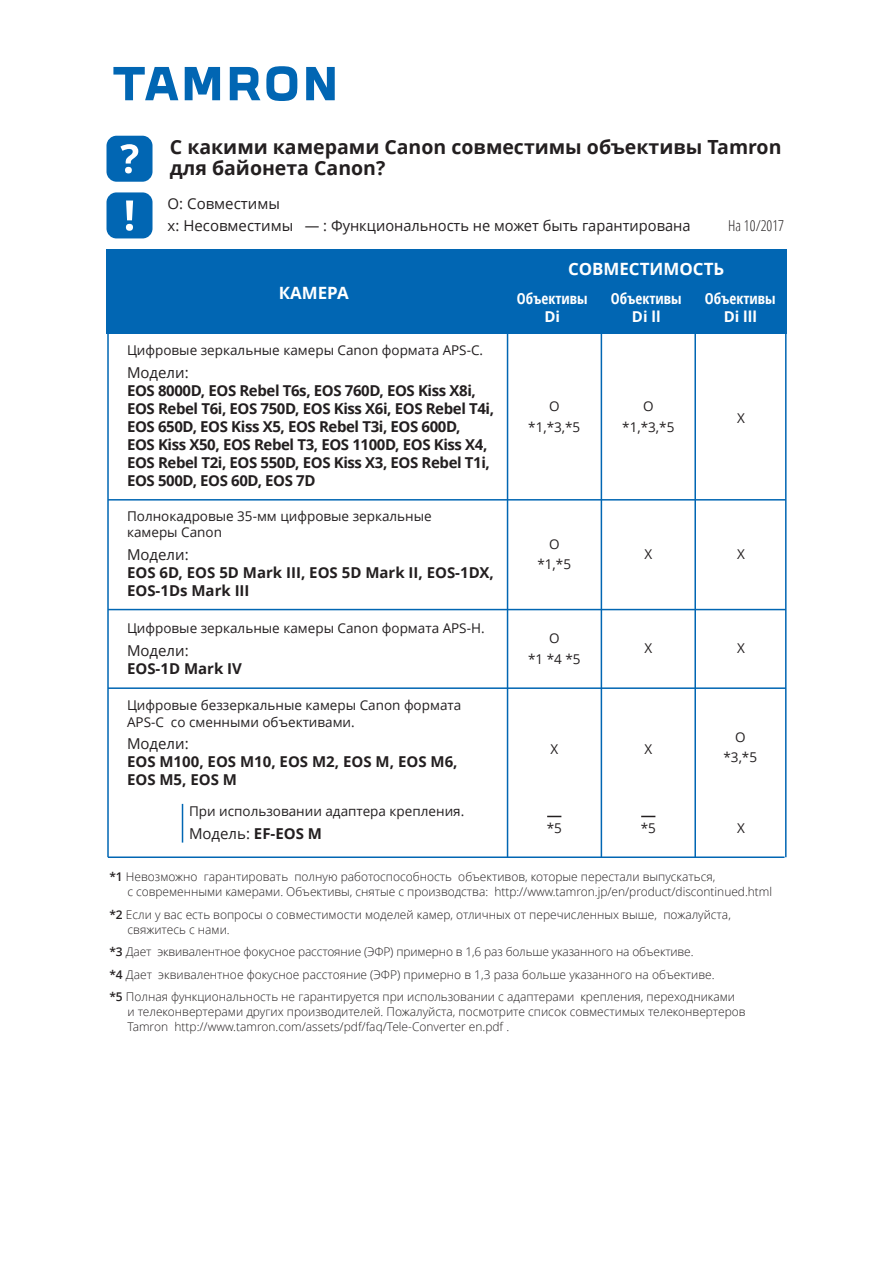
<style>
.page{position:relative;width:893px;height:1263px;background:#fff}
.page>*{position:absolute;margin:0;border:0;box-sizing:border-box;transform-origin:0 0}
.t1{font:700 19.5px/21px "Open Sans";color:#231f20}
.t2{font:700 16.95px "Open Sans";color:#fff}
.t3{font:700 15px/18px "Open Sans";letter-spacing:-.025em;color:#231f20}
.t4{font:700 15px/18px "Open Sans";color:#231f20}
.t5{font:15px/22.5px "Open Sans";color:#231f20}
.t6{font:700 15px/18px "Open Sans Condensed";color:#fff;text-align:center}
.t7{font:300 15px "Open Sans Condensed";color:#231f20}
.t8{font:13.5px/20.7px "Open Sans";color:#231f20;text-align:center}
.t9{font:300 12px/15px "Open Sans";color:#231f20}
.s1{font-family:"Open Sans"}
.s2{font-weight:400}
.s3{font-weight:700}
.s4{font-weight:600}
</style>
<div class="page">
<svg style="left:113px;top:66px;width:222px;height:35px"></svg>
<div style="left:106px;top:136px;width:46px;height:46px;background:#0166b3;border-radius:10px"></div>
<svg style="left:120px;top:144px;width:18px;height:29px"></svg>
<div style="left:107px;top:192px;width:45px;height:46px;background:#0166b3;border-radius:10px"></div>
<svg style="left:126px;top:200px;width:7px;height:31px"></svg>
<div style="left:106px;top:249px;width:680px;height:85px;background:#0166b3"></div>
<hr style="left:107px;top:311px;width:2px;height:546px;background:#0166b3">
<hr style="left:785px;top:311px;width:1px;height:546px;background:#0166b3">
<hr style="left:507px;top:311px;width:1px;height:546px;background:#0166b3">
<hr style="left:601px;top:311px;width:1px;height:546px;background:#0166b3">
<hr style="left:694px;top:311px;width:2px;height:546px;background:#0166b3">
<hr style="left:108px;top:499px;width:678px;height:2px;background:#0166b3">
<hr style="left:108px;top:609px;width:678px;height:1px;background:#0166b3">
<hr style="left:108px;top:687px;width:678px;height:2px;background:#0166b3">
<hr style="left:108px;top:856px;width:676px;height:2px;background:#0166b3">
<hr style="left:182px;top:804px;width:1px;height:38px;background:#0166b3">
<svg style="left:547px;top:816px;width:14px;height:1px"></svg>
<svg style="left:641px;top:816px;width:14px;height:1px"></svg>
<p class="t1" style="left:170px;top:135px;width:613px">С какими камерами Canon совместимы объективы Tamron для байонета Canon?</p>
<p class="t5" style="left:168px;top:192px;width:524px">O: Совместимы<br>x: Несовместимы — : Функциональность не может быть гарантирована</p>
<p class="t7" style="left:728px;top:216px;width:57px">На 10/2017</p>
<p class="t2" style="left:568px;top:257px;width:158px">СОВМЕСТИМОСТЬ</p>
<p class="t2" style="left:279px;top:281px;width:71px">КАМЕРА</p>
<p class="t6" style="left:517px;top:289px;width:72px">Объективы<br><span class="s1">Di</span></p>
<p class="t6" style="left:611px;top:289px;width:72px">Объективы<br><span class="s1">Di ll</span></p>
<p class="t6" style="left:705px;top:289px;width:72px">Объективы<br><span class="s1">Di lll</span></p>
<p class="t8" style="left:127px;top:340px;width:358px">Цифровые зеркальные камеры Canon формата APS-C.</p>
<p class="t3" style="left:127px;top:363px;width:369px"><span class="s2">Модели:<br></span>EOS 8000D, EOS Rebel T6s, EOS 760D, EOS Kiss X8i, EOS Rebel T6i, EOS 750D, EOS Kiss X6i, EOS Rebel T4i, EOS 650D, EOS Kiss X5, EOS Rebel T3i, EOS 600D,<br>EOS Kiss X50, EOS Rebel T3, EOS 1100D, EOS Kiss X4, EOS Rebel T2i, EOS 550D, EOS Kiss X3, EOS Rebel T1i, EOS 500D, EOS 60D, EOS 7D</p>
<p class="t8" style="left:622px;top:395px;width:54px">O *1,*3,*5</p>
<p class="t8" style="left:528px;top:396px;width:54px">O *1,*3,*5</p>
<p class="t8" style="left:737px;top:408px;width:9px">X</p>
<p class="t8" style="left:127px;top:507px;width:306px;line-height:16.2px;text-align:left">Полнокадровые 35-мм цифровые зеркальные камеры Canon</p>
<p class="t4" style="left:127px;top:545px;width:368px"><span class="s2">Модели:<br></span>EOS 6D, EOS 5D Mark III, EOS 5D Mark II, EOS-1DX,<br>EOS-1Ds Mark III</p>
<p class="t8" style="left:127px;top:618px;width:359px">Цифровые зеркальные камеры Canon формата APS-H.</p>
<p class="t4" style="left:127px;top:641px;width:116px"><span class="s2">Модели:<br></span>EOS-1D Mark IV</p>
<p class="t8" style="left:127px;top:697px;width:336px;line-height:16.2px;text-align:left">Цифровые беззеркальные камеры Canon формата<br>APS-C со сменными объективами.</p>
<p class="t4" style="left:127px;top:734px;width:332px"><span class="s2">Модели:<br></span>EOS M100, EOS M10, EOS M2, EOS M, EOS M6,<br>EOS M5, EOS M</p>
<p class="t8" style="left:189px;top:801px;width:277px">При использовании адаптера крепления.</p>
<p class="t5" style="left:189px;top:822px;width:135px">Модель: <span class="s3">EF-EOS M</span></p>
<p class="t8" style="left:537px;top:533px;width:35px">O *1,*5</p>
<p class="t8" style="left:528px;top:627px;width:54px">O<br>*1 *4 *5</p>
<p class="t8" style="left:644px;top:544px;width:9px">X</p>
<p class="t8" style="left:644px;top:637px;width:9px">X</p>
<p class="t8" style="left:551px;top:738px;width:9px">X</p>
<p class="t8" style="left:644px;top:738px;width:9px">X</p>
<p class="t8" style="left:737px;top:544px;width:9px">X</p>
<p class="t8" style="left:737px;top:637px;width:9px">X</p>
<p class="t8" style="left:723px;top:726px;width:35px">O *3,*5</p>
<p class="t8" style="left:547px;top:817px;width:17px">*5</p>
<p class="t8" style="left:641px;top:817px;width:17px">*5</p>
<p class="t8" style="left:737px;top:817px;width:9px">X</p>
<p class="t9" style="left:127px;top:869px;width:646px;text-indent:-18px"><span class="s4">*1</span> Невозможно гарантировать полную работоспособность объективов, которые перестали выпускаться,<br>с современными камерами. Объективы, снятые с производства: http://www.tamron.jp/en/product/discontinued.html</p>
<p class="t9" style="left:127px;top:907px;width:605px;text-indent:-18px"><span class="s4">*2</span> Если у вас есть вопросы о совместимости моделей камер, отличных от перечисленных выше, пожалуйста, свяжитесь с нами.</p>
<p class="t9" style="left:109px;top:940px;width:627px;line-height:22.5px"><span class="s4">*3</span> Дает эквивалентное фокусное расстояние (ЭФР) примерно в 1,6 раз больше указанного на объективе.<br><span class="s4">*4</span> Дает эквивалентное фокусное расстояние (ЭФР) примерно в 1,3 раза больше указанного на объективе.<br><span class="s4">*5</span> Полная функциональность не гарантируется при использовании с адаптерами крепления, переходниками</p>
<p class="t9" style="left:127px;top:1004px;width:620px">и телеконвертерами других производителей. Пожалуйста, посмотрите список совместимых телеконвертеров<br>Tamron http://www.tamron.com/assets/pdf/faq/Tele-Converter en.pdf .</p>
</div>
